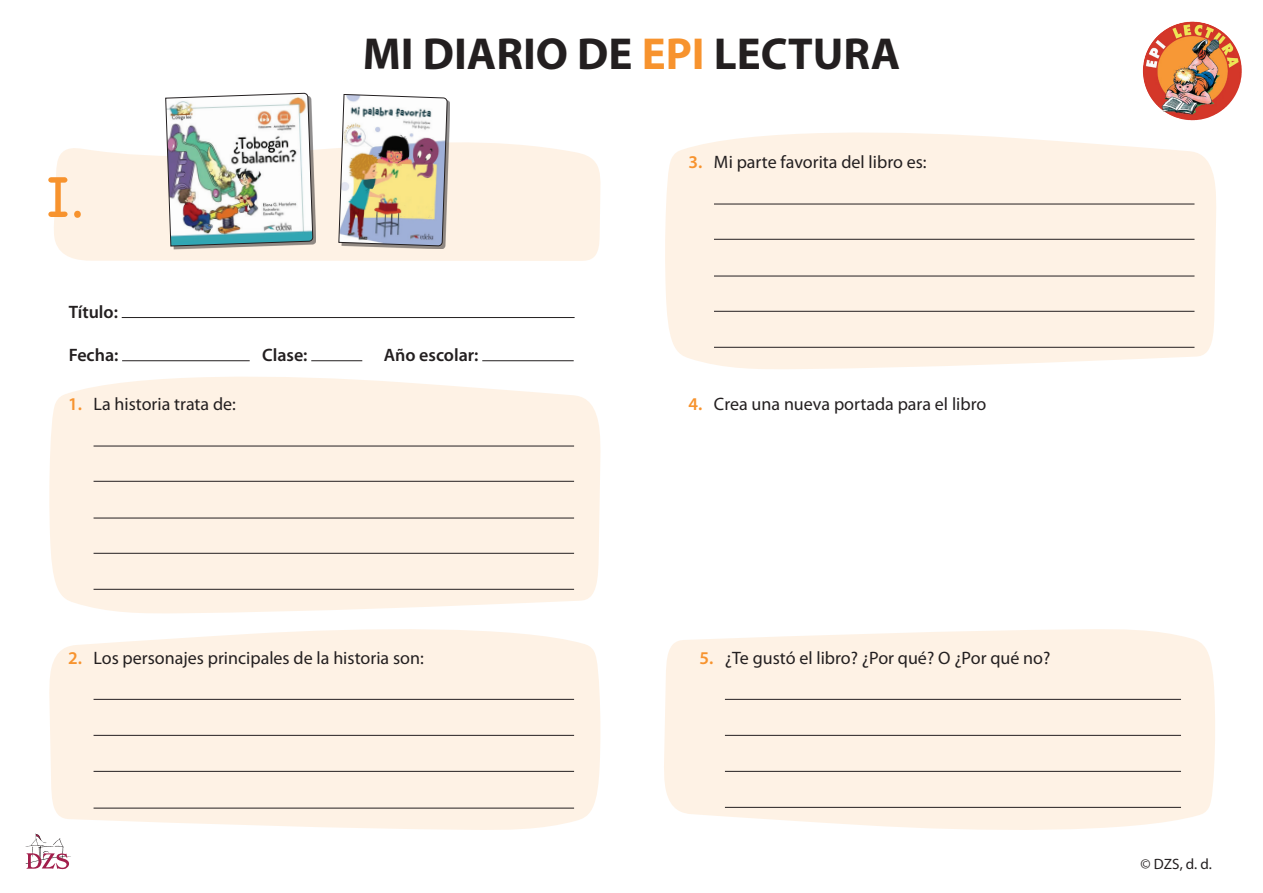
<style>
.page{position:relative;width:1263px;height:893px;background:#fff}
.page>*{position:absolute;margin:0;border:0;box-sizing:border-box;transform-origin:0 0}
.t1{font:60px "Chalkboard";color:#f7932e}
.t2{font:700 45px "Myriad Pro";color:#231f20}
.t3{font:18px "Myriad Pro";color:#231f20}
.t4{font:600 18px "Myriad Pro";color:#231f20}
.t5{font:15px "Myriad Pro";color:#231f20}
.s1{color:#f7932e}
.s2{font-family:"Myriad Pro";font-size:55.95px}
.s3{font-weight:600;color:#f7932e}
</style>
<div class="page">
<svg style="left:54px;top:142px;width:546px;height:119px;background:#fef2e6"></svg>
<svg style="left:25px;top:833px;width:46px;height:36px"></svg>
<div style="left:169px;top:96px;width:147px;height:153px;background:#231f20;opacity:.5"></div>
<img style="left:165px;top:93px;width:148px;height:153px">
<div style="left:342px;top:97px;width:108px;height:152px;background:#231f20;opacity:.5"></div>
<img style="left:339px;top:94px;width:108px;height:152px">
<img style="left:1143px;top:21px;width:46px;height:72px">
<svg style="left:49px;top:377px;width:552px;height:237px;background:#fcf1e5"></svg>
<svg style="left:665px;top:132px;width:551px;height:237px;background:#fcf1e5"></svg>
<svg style="left:49px;top:629px;width:552px;height:201px;background:#fdf2e5"></svg>
<svg style="left:664px;top:629px;width:551px;height:201px;background:#fdf2e6"></svg>
<hr style="left:122px;top:317px;width:453px;height:1px;background:#231f20">
<hr style="left:122px;top:360px;width:128px;height:1px;background:#231f20">
<hr style="left:311px;top:360px;width:51px;height:1px;background:#231f20">
<hr style="left:482px;top:360px;width:92px;height:1px;background:#231f20">
<hr style="left:94px;top:699px;width:480px;height:1px;background:#231f20">
<hr style="left:94px;top:735px;width:480px;height:1px;background:#231f20">
<hr style="left:94px;top:771px;width:480px;height:1px;background:#231f20">
<hr style="left:94px;top:808px;width:480px;height:1px;background:#231f20">
<hr style="left:94px;top:446px;width:480px;height:1px;background:#231f20">
<hr style="left:94px;top:481px;width:480px;height:1px;background:#231f20">
<hr style="left:94px;top:518px;width:480px;height:1px;background:#231f20">
<hr style="left:94px;top:553px;width:480px;height:1px;background:#231f20">
<hr style="left:94px;top:589px;width:480px;height:1px;background:#231f20">
<hr style="left:714px;top:204px;width:480px;height:1px;background:#231f20">
<hr style="left:714px;top:239px;width:480px;height:1px;background:#231f20">
<hr style="left:714px;top:276px;width:480px;height:1px;background:#231f20">
<hr style="left:714px;top:311px;width:480px;height:1px;background:#231f20">
<hr style="left:714px;top:347px;width:480px;height:1px;background:#231f20">
<hr style="left:725px;top:699px;width:456px;height:1px;background:#231f20">
<hr style="left:725px;top:735px;width:456px;height:1px;background:#231f20">
<hr style="left:725px;top:771px;width:456px;height:1px;background:#231f20">
<hr style="left:725px;top:807px;width:456px;height:1px;background:#231f20">
<h2 class="t2" style="left:363px;top:24px;width:539px">MI DIARIO DE <span class="s1">EPI</span> LECTURA</h2>
<h1 class="t1" style="left:45px;top:161px;width:40px">I<span class="s2">.</span></h1>
<p class="t4" style="left:69px;top:300px;width:51px">Título:</p>
<p class="t4" style="left:69px;top:344px;width:51px">Fecha:</p>
<p class="t4" style="left:262px;top:344px;width:47px">Clase:</p>
<p class="t4" style="left:384px;top:344px;width:96px">Año escolar:</p>
<p class="t3" style="left:68px;top:392px;width:169px"><span class="s3">1.</span> La historia trata de:</p>
<p class="t3" style="left:688px;top:150px;width:240px"><span class="s3">3.</span> Mi parte favorita del libro es:</p>
<p class="t3" style="left:688px;top:392px;width:299px"><span class="s3">4.</span> Crea una nueva portada para el libro</p>
<p class="t3" style="left:68px;top:647px;width:357px"><span class="s3">2.</span> Los personajes principales de la historia son:</p>
<p class="t3" style="left:699px;top:647px;width:352px"><span class="s3">5.</span> ¿Te gustó el libro? ¿Por qué? O ¿Por qué no?</p>
<p class="t5" style="left:1141px;top:854px;width:73px">© DZS, d. d.</p>
</div>
